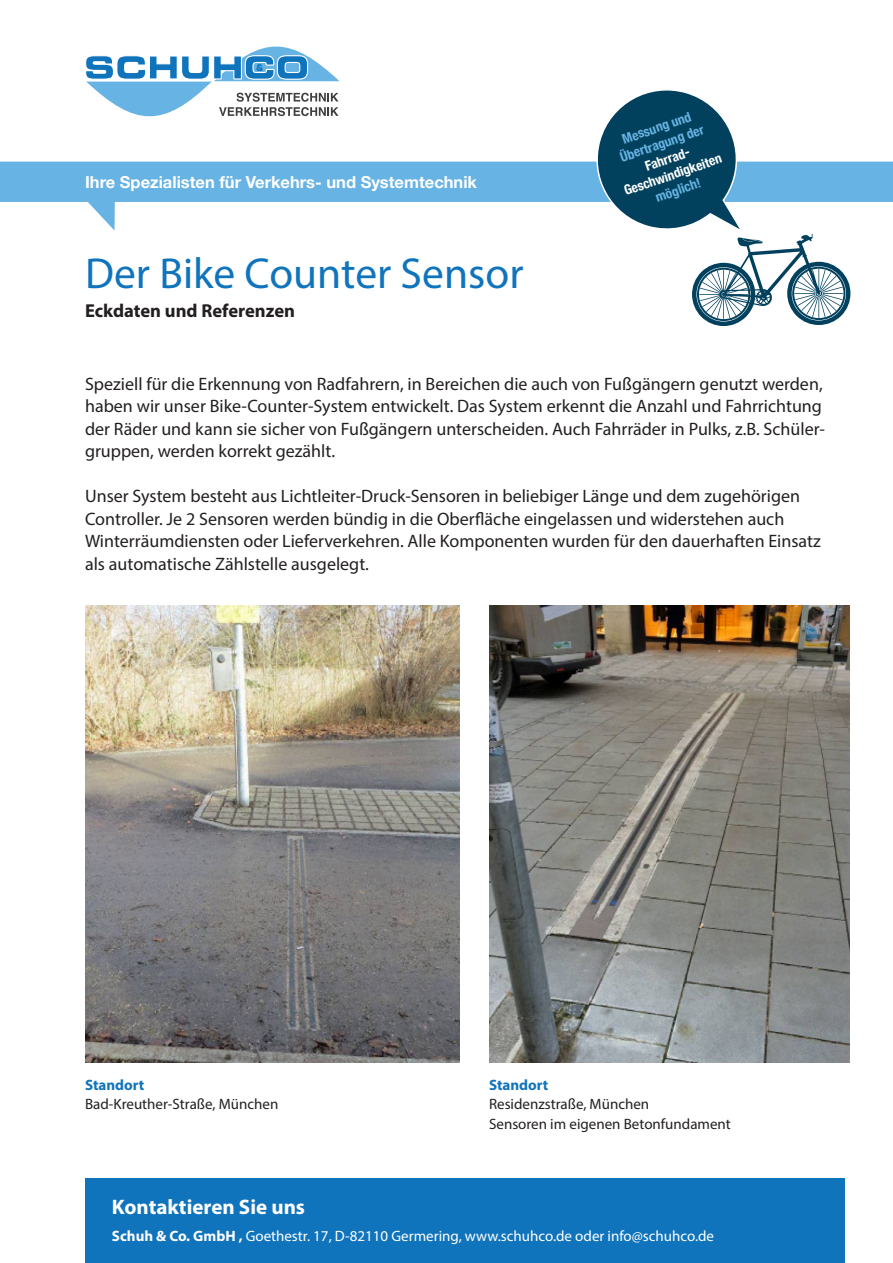
<style>
.page{position:relative;width:893px;height:1263px;background:#fff}
.page>*{position:absolute;margin:0;border:0;box-sizing:border-box;transform-origin:0 0}
.Grundtext__blau{font:43.5px "Myriad Pro";color:#1074bc}
.t1{font:700 21px "Myriad Pro";color:#fff}
.Grundtext__blau-2{font:700 18.75px "Myriad Pro";color:#231f20}
.Grundtext__blau-3{font:18px/22.5px "Myriad Pro";color:#231f20}
.t2{font:700 16.5px "Helvetica Neue";color:#fff}
.Grundtext{font:15px/19.5px "Myriad Pro";color:#231f20}
.t3{font:15px "Myriad Pro";color:#fff}
.t4{font:700 condensed 13.5px "Helvetica Neue";color:#67b3e3}
.t5{font:700 condensed 13.5px "Helvetica Neue";color:#fff}
.t6{font:700 9px "Eurostile";color:#1074bc}
.s1{font-weight:700;color:#1074bc}
.s2{font-weight:700}
</style>
<div class="page">
<svg style="left:0;top:162px;width:893px;height:69px;fill:#67b3e3"></svg>
<svg style="left:85px;top:46px;width:255px;height:71px"></svg>
<img style="left:85px;top:606px;width:374px;height:456px">
<img style="left:489px;top:606px;width:360px;height:456px">
<div style="left:85px;top:1179px;width:759px;height:84px;background:#1074bc"></div>
<svg style="left:587px;top:90px;width:263px;height:236px"></svg>
<p class="t6" style="left:256px;top:62px;width:9px">&amp;</p>
<p class="t2" style="left:85px;top:170px;width:394px">Ihre Spezialisten für Verkehrs- und Systemtechnik</p>
<p class="Grundtext__blau" style="left:85px;top:247px;width:440px">Der Bike Counter Sensor</p>
<p class="Grundtext__blau-2" style="left:85px;top:298px;width:211px">Eckdaten und Referenzen</p>
<p class="t4" style="left:619px;top:129px;width:73px;rotate:-19deg">Messung und</p>
<p class="t4" style="left:617px;top:147px;width:89px;rotate:-19deg">Übertragung der</p>
<p class="t5" style="left:642px;top:156px;width:50px;rotate:-19deg">Fahrrad-</p>
<p class="t5" style="left:621px;top:180px;width:104px;rotate:-19deg">Geschwindigkeiten</p>
<p class="t4" style="left:652px;top:187px;width:48px;rotate:-19deg">möglich!</p>
<p class="Grundtext__blau-3" style="left:85px;top:372px;width:742px">Speziell für die Erkennung von Radfahrern, in Bereichen die auch von Fußgängern genutzt werden, haben wir unser Bike-Counter-System entwickelt. Das System erkennt die Anzahl und Fahrrichtung der Räder und kann sie sicher von Fußgängern unterscheiden. Auch Fahrräder in Pulks, z.B. Schüler&shy;gruppen, werden korrekt gezählt.</p>
<p class="Grundtext__blau-3" style="left:85px;top:485px;width:737px">Unser System besteht aus Lichtleiter-Druck-Sensoren in beliebiger Länge und dem zugehörigen Controller. Je 2 Sensoren werden bündig in die Oberfläche eingelassen und widerstehen auch Winterräumdiensten oder Lieferverkehren. Alle Komponenten wurden für den dauerhaften Einsatz als automatische Zählstelle ausgelegt.</p>
<p class="Grundtext" style="left:85px;top:1074px;width:195px"><span class="s1">Standort<br></span>Bad-Kreuther-Straße, München</p>
<p class="Grundtext" style="left:489px;top:1074px;width:162px"><span class="s1">Standort<br></span>Residenzstraße, München</p>
<p class="Grundtext" style="left:489px;top:1113px;width:243px">Sensoren im eigenen Betonfundament</p>
<p class="t1" style="left:112px;top:1193px;width:195px">Kontaktieren Sie uns</p>
<p class="t3" style="left:112px;top:1226px;width:604px"><span class="s2">Schuh &amp; Co. GmbH ,</span> Goethestr. 17, D-82110 Germering, www.schuhco.de oder info@schuhco.de</p>
</div>
